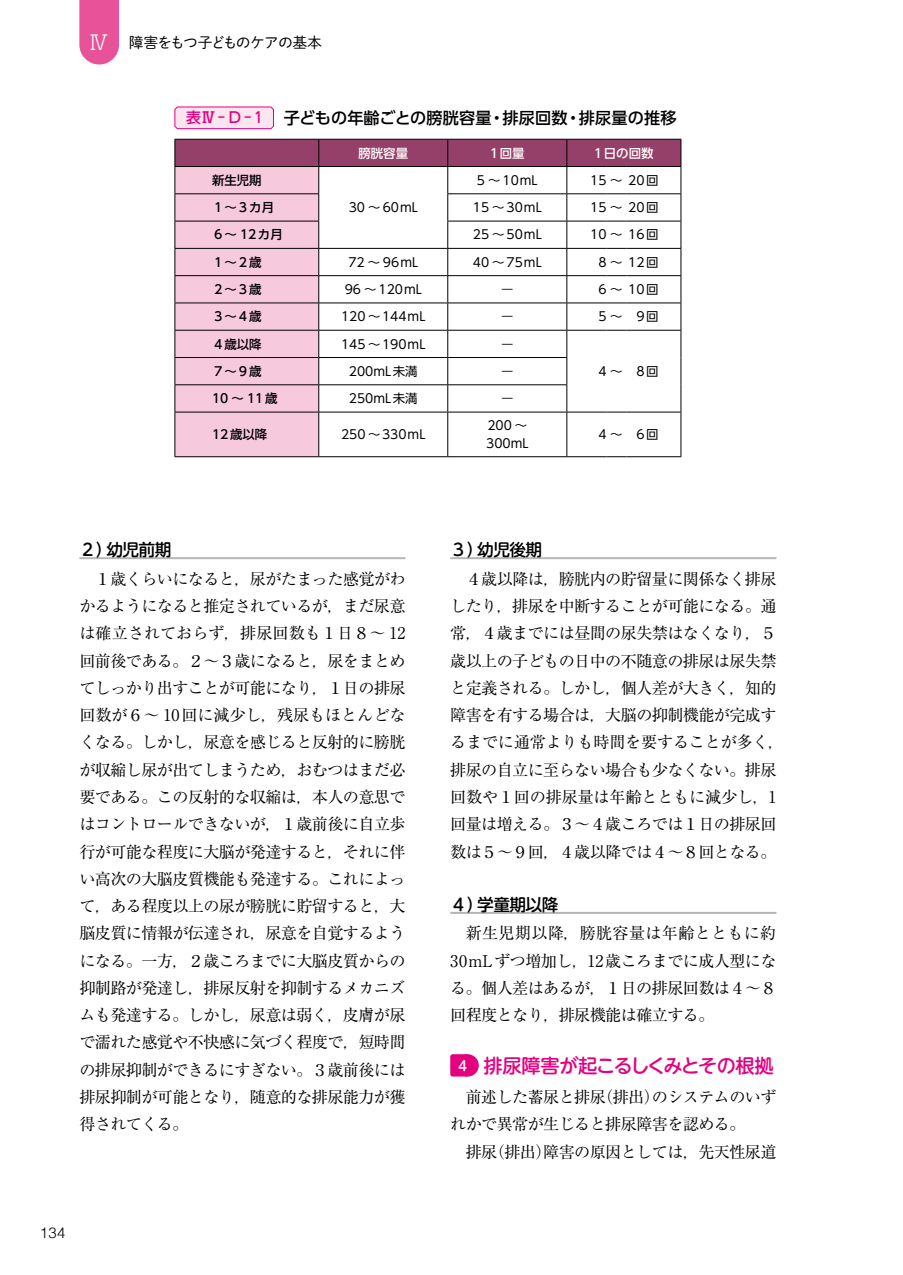
<style>
.page{position:relative;width:903px;height:1275px;background:#fff}
.page>*{position:absolute;margin:0;border:0;box-sizing:border-box;transform-origin:0 0}
.t1{font:500 19.25px "UD Shin M Go Pro";letter-spacing:-.04em;color:#e4007f}
.t2{font:500 16.8px "UD Shin M Go Pro";letter-spacing:-.035em;color:#000}
.t3{font:16.1px/27.3px "Ryumin Pro";letter-spacing:-.04em;color:#000;text-align:justify}
.t4{font:500 16.1px "UD Shin Go Pro";letter-spacing:.01em;color:#000}
.t5{font:14.88px "P Shuei M Go Std N L";letter-spacing:-.065em;color:#000}
.t6{font:500 14.88px "UD Shin Go Pro";color:#e4007f}
.t7{font:300 14.88px "Helvetica";color:#000}
.t8{font:12.42px/17.3px "UD Shin Go Pro";color:#000}
.t9{font:500 12.42px "UD Shin Go Pro";color:#000}
.t10{font:500 12.42px "UD Shin Go Pro";color:#fff}
.t11{font:300 12.42px "UD Shin Go Pro";color:#000}
.s1{font-family:"Soft Go Std";font-weight:300;font-size:19.78px;color:#fff}
.s2{font-size:13.65px;color:#fff}
</style>
<div class="page">
<hr style="left:79px;top:557px;width:327px;height:2px;background:#b5b6b6">
<hr style="left:450px;top:557px;width:326px;height:2px;background:#b5b6b6">
<hr style="left:450px;top:912px;width:326px;height:2px;background:#b5b6b6">
<div style="left:456px;top:1054px;width:23px;height:22px;background:#e4007f;border-radius:50%"></div>
<svg style="left:450px;top:1054px;width:18px;height:22px"></svg>
<svg style="left:175px;top:139px;width:507px;height:318px"></svg>
<hr style="left:626px;top:456px;width:55px;height:1px;background:#000">
<svg style="left:174px;top:106px;width:100px;height:23px;background:#f8d0e4"></svg>
<svg style="left:79px;top:0;width:40px;height:64px;background:#e95d9f"></svg>
<p class="t5" style="left:89px;top:31px;width:234px"><span class="s1">Ⅳ</span> 障害をもつ子どものケアの基本</p>
<p class="t6" style="left:186px;top:106px;width:78px">表Ⅳ-D-１</p>
<p class="t4" style="left:284px;top:105px;width:394px">子どもの年齢ごとの膀胱容量・排尿回数・排尿量の推移</p>
<p class="t9" style="left:212px;top:170px;width:51px">新生児期</p>
<p class="t10" style="left:358px;top:143px;width:51px">膀胱容量</p>
<p class="t10" style="left:490px;top:143px;width:36px">1回量</p>
<p class="t10" style="left:594px;top:143px;width:61px">1日の回数</p>
<p class="t8" style="left:477px;top:171px;width:62px">5 〜10mL</p>
<p class="t8" style="left:590px;top:171px;width:70px">15 〜 20回</p>
<p class="t8" style="left:349px;top:198px;width:71px">30 〜 60mL</p>
<p class="t9" style="left:212px;top:197px;width:64px">１〜３カ月</p>
<p class="t8" style="left:473px;top:198px;width:70px">15 〜30mL</p>
<p class="t8" style="left:590px;top:198px;width:70px">15 〜 20回</p>
<p class="t9" style="left:212px;top:225px;width:72px">６〜 12カ月</p>
<p class="t8" style="left:473px;top:226px;width:70px">25 〜50mL</p>
<p class="t8" style="left:590px;top:226px;width:70px">10 〜 16回</p>
<p class="t9" style="left:212px;top:252px;width:51px">１〜２歳</p>
<p class="t8" style="left:348px;top:253px;width:71px">72 〜 96mL</p>
<p class="t8" style="left:473px;top:253px;width:70px">40 〜75mL</p>
<p class="t8" style="left:598px;top:253px;width:62px">8〜 12回</p>
<p class="t9" style="left:212px;top:279px;width:51px">２〜３歳</p>
<p class="t8" style="left:345px;top:280px;width:79px">96 〜 120mL</p>
<p class="t11" style="left:501px;top:279px;width:14px">ー</p>
<p class="t8" style="left:598px;top:280px;width:62px">6〜 10回</p>
<p class="t9" style="left:212px;top:306px;width:51px">３〜４歳</p>
<p class="t8" style="left:341px;top:308px;width:86px">120 〜144mL</p>
<p class="t11" style="left:501px;top:307px;width:14px">ー</p>
<p class="t8" style="left:598px;top:308px;width:62px">5〜 9回</p>
<p class="t9" style="left:212px;top:334px;width:51px">４歳以降</p>
<p class="t8" style="left:341px;top:335px;width:86px">145 〜190mL</p>
<p class="t11" style="left:501px;top:334px;width:14px">ー</p>
<p class="t9" style="left:212px;top:361px;width:51px">７〜９歳</p>
<p class="t8" style="left:349px;top:362px;width:70px">200mL未満</p>
<p class="t11" style="left:501px;top:361px;width:14px">ー</p>
<p class="t8" style="left:598px;top:362px;width:62px">4〜 8回</p>
<p class="t9" style="left:212px;top:388px;width:67px">10 〜 11歳</p>
<p class="t8" style="left:349px;top:389px;width:70px">250mL未満</p>
<p class="t11" style="left:501px;top:388px;width:14px">ー</p>
<p class="t9" style="left:212px;top:424px;width:57px">12歳以降</p>
<p class="t8" style="left:341px;top:425px;width:86px">250 〜330mL</p>
<p class="t8" style="left:486px;top:417px;width:44px">200 〜<br>300mL</p>
<p class="t8" style="left:598px;top:425px;width:62px">4〜 6回</p>
<p class="t2" style="left:79px;top:536px;width:94px">２）幼児前期</p>
<p class="t3" style="left:79px;top:564px;width:328px;text-indent:16px">１歳くらいになると，尿がたまった感覚がわかるようになると推定されているが，まだ尿意は確立されておらず，排尿回数も１日８～ 12回前後である。２～３歳になると，尿をまとめてしっかり出すことが可能になり，１日の排尿回数が６～ 10回に減少し，残尿もほとんどなくなる。しかし，尿意を感じると反射的に膀胱が収縮し尿が出てしまうため，おむつはまだ必要である。この反射的な収縮は，本人の意思ではコントロールできないが，１歳前後に自立歩行が可能な程度に大脳が発達すると，それに伴い高次の大脳皮質機能も発達する。これによって，ある程度以上の尿が膀胱に貯留すると，大脳皮質に情報が伝達され，尿意を自覚するようになる。一方，２歳ころまでに大脳皮質からの抑制路が発達し，排尿反射を抑制するメカニズムも発達する。しかし，尿意は弱く，皮膚が尿で濡れた感覚や不快感に気づく程度で，短時間の排尿抑制ができるにすぎない。３歳前後には排尿抑制が可能となり，随意的な排尿能力が獲得されてくる。</p>
<p class="t7" style="left:40px;top:1220px;width:27px">134</p>
<p class="t2" style="left:450px;top:536px;width:94px">３）幼児後期</p>
<p class="t3" style="left:450px;top:564px;width:336px;text-align:center">４歳以降は，膀胱内の貯留量に関係なく排尿<br>したり，排尿を中断することが可能になる。通常，４歳までには昼間の尿失禁はなくなり，５歳以上の子どもの日中の不随意の排尿は尿失禁と定義される。しかし，個人差が大きく，知的障害を有する場合は，大脳の抑制機能が完成するまでに通常よりも時間を要することが多く，排尿の自立に至らない場合も少なくない。排尿回数や１回の排尿量は年齢とともに減少し，1回量は増える。３～４歳ころでは１日の排尿回数は５～９回，４歳以降では４～８回となる。</p>
<p class="t2" style="left:450px;top:890px;width:110px">４）学童期以降</p>
<p class="t3" style="left:450px;top:919px;width:328px;text-indent:16px">新生児期以降，膀胱容量は年齢とともに約30mLずつ増加し，12歳ころまでに成人型になる。個人差はあるが，１日の排尿回数は４～８回程度となり，排尿機能は確立する。</p>
<p class="t1" style="left:458px;top:1050px;width:317px"><span class="s2">4</span> 排尿障害が起こるしくみとその根拠</p>
<p class="t3" style="left:450px;top:1082px;width:328px;text-indent:16px">前述した蓄尿と排尿（排出）のシステムのいずれかで異常が生じると排尿障害を認める。</p>
<p class="t3" style="left:466px;top:1137px;width:312px">排尿（排出）障害の原因としては，先天性尿道</p>
</div>
